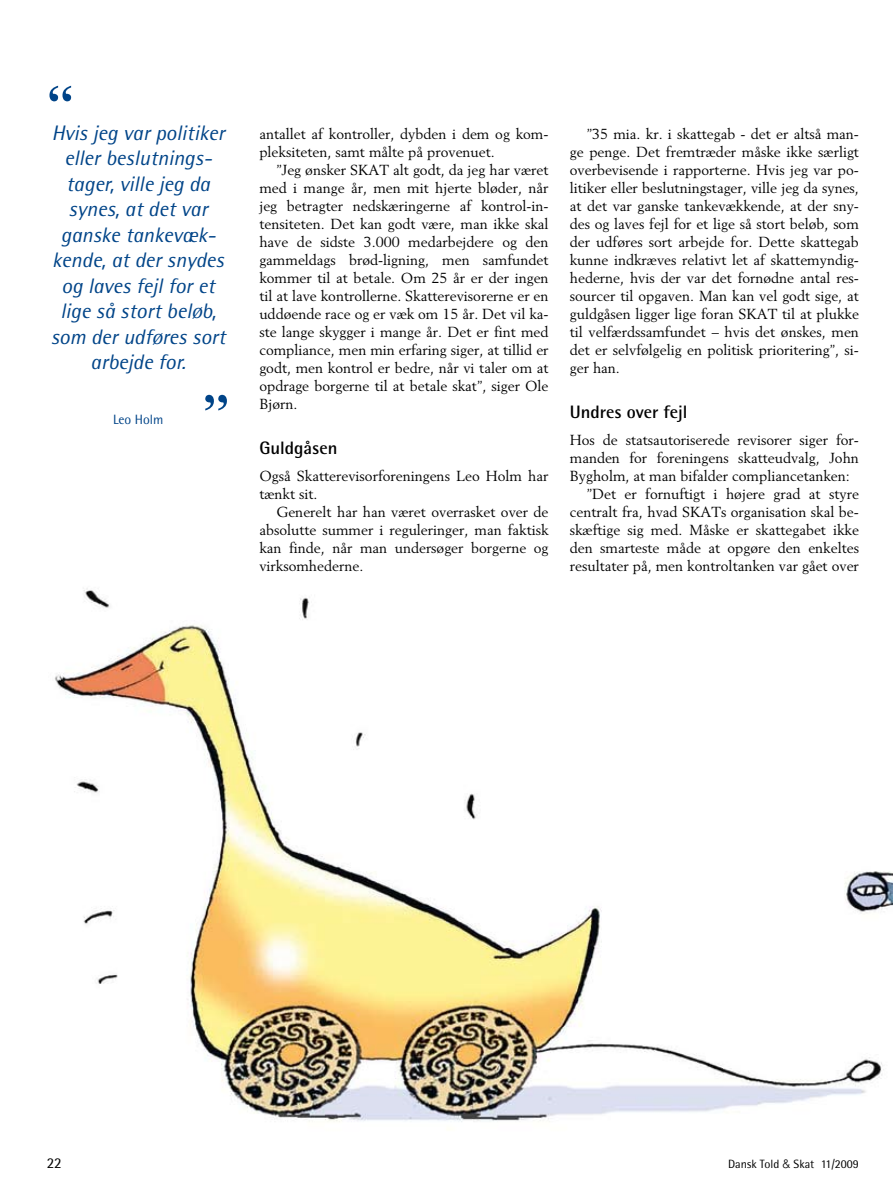
<style>
.page{position:relative;width:893px;height:1191px;background:#fff}
.page>*{position:absolute;margin:0;border:0;box-sizing:border-box;transform-origin:0 0}
.t1{font:600 54px "Times";color:#048}
.t2{font:italic 21px/25.5px "Rotis Semi Sans";color:#048;text-align:center}
.t3{font:700 18px "Rotis Semi Sans";color:#000}
.t4{font:15px "Rotis Semi Sans";color:#000}
.t5{font:14.4px/18px "Berling";color:#000;text-align:justify}
.t6{font:13.5px "Rotis Semi Sans";color:#048}
.t7{font:12px "Rotis Semi Sans";color:#000}
.s1{font-family:"Helvetica";font-weight:300}
</style>
<div class="page">
<img style="left:55px;top:588px;width:838px;height:534px">
<h1 class="t1" style="left:47px;top:73px;width:28px">“</h1>
<h2 class="t2" style="left:51px;top:120px;width:176px">Hvis jeg var politiker eller beslutnings&shy;tager, ville jeg da synes, at det var ganske tankevæk&shy;kende, at der snydes og laves fejl for et lige så stort beløb, som der udføres sort arbejde for.</h2>
<h1 class="t1" style="left:203px;top:382px;width:28px">”</h1>
<p class="t6" style="left:113px;top:411px;width:52px">Leo Holm</p>
<p class="t5" style="left:259px;top:124px;width:291px">antallet af kontroller, dybden i dem og kom‑ pleksiteten, samt målte på provenuet.</p>
<p class="t5" style="left:259px;top:160px;width:291px;text-indent:17px">”Jeg ønsker SKAT alt godt, da jeg har været med i mange år, men mit hjerte bløder, når jeg betragter nedskæringerne af kontrol‑in‑ tensiteten. Det kan godt være, man ikke skal have de sidste 3.000 medarbejdere og den gammeldags brød‑ligning, men samfundet kommer til at betale. Om 25 år er der ingen til at lave kontrollerne. Skatterevisorerne er en uddøende race og er væk om 15 år. Det vil ka‑ ste lange skygger i mange år. Det er fint med compliance, men min erfaring siger, at tillid er godt, men kontrol er bedre, når vi taler om at opdrage borgerne til at betale skat”, siger Ole Bjørn.</p>
<p class="t3" style="left:259px;top:436px;width:80px">Guldgåsen</p>
<p class="t5" style="left:259px;top:466px;width:291px">Også Skatterevisorforeningens Leo Holm har tænkt sit.</p>
<p class="t5" style="left:259px;top:502px;width:291px;text-indent:17px">Generelt har han været overrasket over de absolutte summer i reguleringer, man faktisk kan finde, når man undersøger borgerne og virksomhederne.</p>
<p class="t5" style="left:570px;top:124px;width:291px;text-indent:17px">”35 mia. kr. i skattegab - det er altså man‑ ge penge. Det fremtræder måske ikke særligt overbevisende i rapporterne. Hvis jeg var po‑ litiker eller beslutningstager, ville jeg da synes, at det var ganske tankevækkende, at der sny‑ des og laves fejl for et lige så stort beløb, som der udføres sort arbejde for. Dette skattegab kunne indkræves relativt let af skattemyndig‑ hederne, hvis der var det fornødne antal res‑ sourcer til opgaven. Man kan vel godt sige, at guldgåsen ligger lige foran SKAT til at plukke til velfærdssamfundet – hvis det ønskes, men det er selvfølgelig en politisk prioritering”, si‑ ger han.</p>
<p class="t3" style="left:570px;top:400px;width:119px">Undres over fejl</p>
<p class="t5" style="left:570px;top:430px;width:291px">Hos de statsautoriserede revisorer siger for‑</p>
<p class="t5" style="left:570px;top:448px;width:291px">manden for foreningens skatteudvalg, John</p>
<p class="t5" style="left:570px;top:466px;width:282px">Bygholm, at man bifalder compliancetanken:</p>
<p class="t5" style="left:587px;top:484px;width:274px">”Det er fornuftigt i højere grad at styre</p>
<p class="t5" style="left:570px;top:502px;width:291px">centralt fra, hvad SKATs organisation skal be‑</p>
<p class="t5" style="left:570px;top:520px;width:291px">skæftige sig med. Måske er skattegabet ikke</p>
<p class="t5" style="left:570px;top:538px;width:291px">den smarteste måde at opgøre den enkeltes</p>
<p class="t5" style="left:570px;top:556px;width:291px">resultater på, men kontroltanken var gået over</p>
<p class="t4" style="left:47px;top:1154px;width:17px">22</p>
<p class="t7" style="left:728px;top:1157px;width:132px">Dansk Told <span class="s1">&amp;</span> Skat 11/2009</p>
</div>
